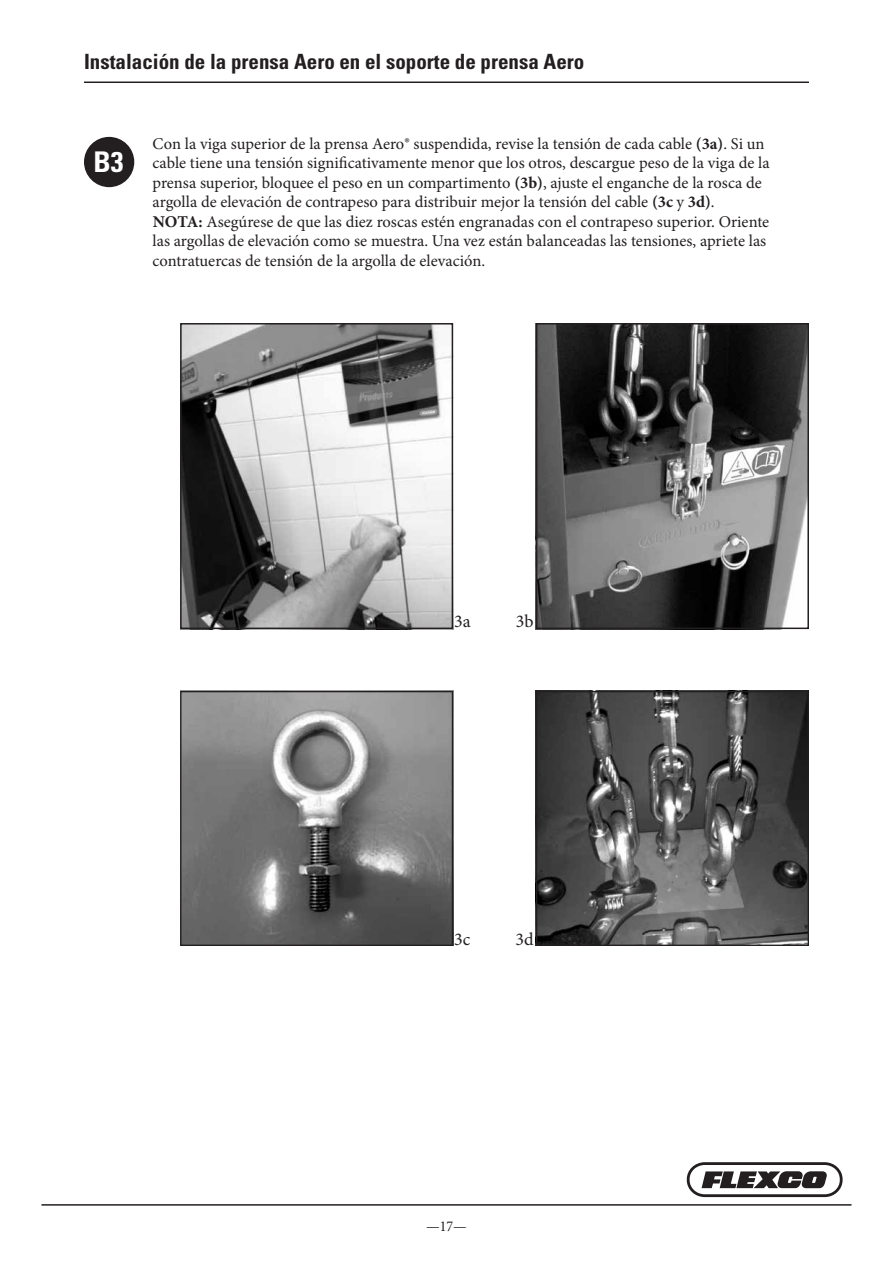
<style>
.page{position:relative;width:893px;height:1263px;background:#fff}
.page>*{position:absolute;margin:0;border:0;box-sizing:border-box;transform-origin:0 0}
.t1{font:700 condensed 28.5px "Univers LT Std";color:#fff}
.t2{font:700 condensed 21px "Univers LT Std";color:#231f20}
.t3{font:18px "Minion Pro";color:#231f20}
.t4{font:16.5px/19.5px "Minion Pro";color:#231f20}
.t5{font:condensed 15px "Minion Pro";color:#231f20}
.s1{font-weight:700}
</style>
<div class="page">
<hr style="left:41px;top:1204px;width:810px;height:1px;background:#231f20">
<hr style="left:84px;top:82px;width:725px;height:1px;background:#231f20">
<svg style="left:687px;top:1162px;width:156px;height:35px"></svg>
<div style="left:84px;top:137px;width:50px;height:50px;background:#231f20;border-radius:50%"></div>
<img style="left:183px;top:326px;width:267px;height:300px">
<div style="left:180px;top:323px;width:273px;height:306px;border:2px solid #231f20"></div>
<img style="left:182px;top:693px;width:269px;height:251px">
<div style="left:180px;top:691px;width:273px;height:255px;border:1px solid #231f20"></div>
<img style="left:538px;top:693px;width:269px;height:251px">
<div style="left:536px;top:691px;width:273px;height:255px;border:1px solid #231f20"></div>
<img style="left:539px;top:326px;width:267px;height:300px">
<div style="left:536px;top:323px;width:273px;height:306px;border:2px solid #231f20"></div>
<p class="t2" style="left:84px;top:49px;width:502px">Instalación de la prensa Aero en el soporte de prensa Aero</p>
<h1 class="t1" style="left:94px;top:145px;width:32px">B3</h1>
<p class="t4" style="left:153px;top:134px;width:618px">Con la viga superior de la prensa Aero® suspendida, revise la tensión de cada cable <span class="s1">(3a)</span>. Si un cable tiene una tensión significativamente menor que los otros, descargue peso de la viga de la prensa superior, bloquee el peso en un compartimento <span class="s1">(3b)</span>, ajuste el enganche de la rosca de argolla de elevación de contrapeso para distribuir mejor la tensión del cable <span class="s1">(3c</span> y <span class="s1">3d)</span>.<br><span class="s1">NOTA:</span> Asegúrese de que las diez roscas estén engranadas con el contrapeso superior. Oriente las argollas de elevación como se muestra. Una vez están balanceadas las tensiones, apriete las contratuercas de tensión de la argolla de elevación.</p>
<p class="t3" style="left:454px;top:609px;width:18px">3a</p>
<p class="t3" style="left:516px;top:609px;width:19px">3b</p>
<p class="t3" style="left:454px;top:927px;width:18px">3c</p>
<p class="t3" style="left:515px;top:927px;width:20px">3d</p>
<p class="t5" style="left:426px;top:1218px;width:42px">—17—</p>
</div>
